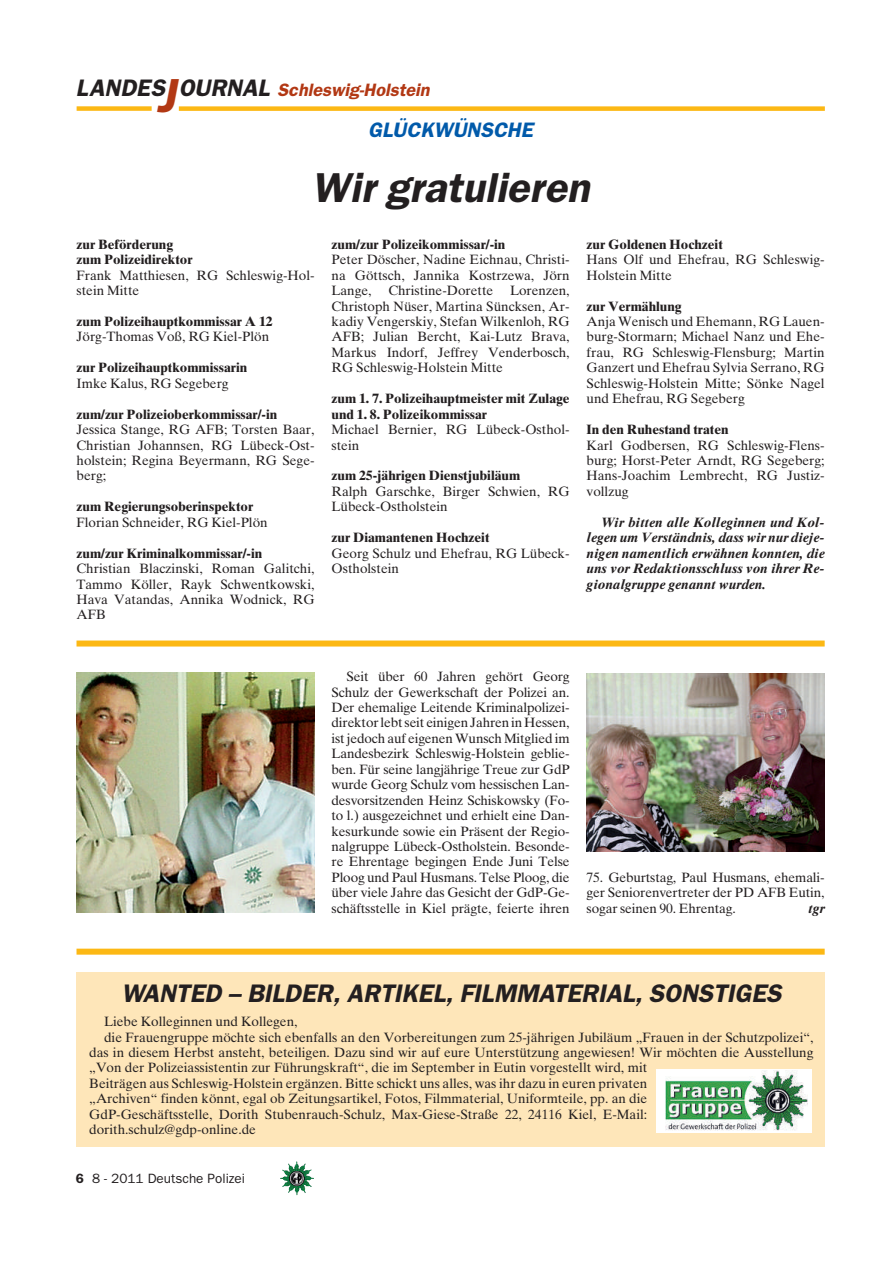
<style>
.page{position:relative;width:893px;height:1263px;background:#fff}
.page>*{position:absolute;margin:0;border:0;box-sizing:border-box;transform-origin:0 0}
.t1{font:42px "Franklin Gothic Demi Oblique OV LRVGMB";color:#231f20}
.t2{font:25.5px "Franklin Gothic Demi Oblique OV LRVGMB";color:#231f20}
.t3{font:21px "Franklin Gothic Demi Oblique OV LRVGMB";color:#015aaa}
.t4{font:18px "Franklin Gothic Demi Oblique OV LRVGMB";color:#b23814}
.t5{font:13.5px/15.5px "Times Ten Roman OV GRVGMB";color:#231f20;text-align:justify}
.t6{font:13.5px/15.5px "Times Ten Bold OV IRVGMB";color:#231f20}
.t7{font:13.5px/15.5px "Times Ten Bold Italic OV JRVGMB";color:#231f20;text-align:justify}
.t8{font:13.5px "Franklin Gothic Book OV CRVGMB";color:#231f20}
.s1{font-size:24px;color:#231f20}
.s2{font-size:48px}
.s3{font-family:"Franklin Gothic Demi OV DRVGMB"}
</style>
<div class="page">
<img style="left:282px;top:1163px;width:32px;height:32px">
<div style="left:77px;top:106px;width:75px;height:5px;background:#fcb814"></div>
<div style="left:179px;top:106px;width:646px;height:5px;background:#fcb814"></div>
<div style="left:77px;top:949px;width:748px;height:6px;background:#fcb814"></div>
<div style="left:77px;top:972px;width:748px;height:174px;background:#fee6b9"></div>
<div style="left:656px;top:1070px;width:156px;height:63px;background:#fff"></div>
<img style="left:665px;top:1070px;width:142px;height:61px">
<div style="left:77px;top:641px;width:748px;height:6px;background:#fcb814"></div>
<img style="left:77px;top:673px;width:238px;height:240px">
<img style="left:587px;top:673px;width:238px;height:178px">
<h3 class="t4" style="left:76px;top:83px;width:355px"><span class="s1">LANDES</span><span class="s2">J</span><span class="s1">OURNAL</span> Schleswig-Holstein</h3>
<h3 class="t3" style="left:368px;top:121px;width:166px">GLÜCKWÜNSCHE</h3>
<h1 class="t1" style="left:311px;top:172px;width:280px">Wir gratulieren</h1>
<p class="t6" style="left:77px;top:238px;width:118px">zur Beförderung zum Polizeidirektor</p>
<p class="t5" style="left:77px;top:269px;width:240px">Frank Matthiesen, RG Schleswig-Hol&shy;stein Mitte</p>
<p class="t6" style="left:77px;top:315px;width:198px">zum Polizeihauptkommissar A 12</p>
<p class="t5" style="left:77px;top:330px;width:194px">Jörg-Thomas Voß, RG Kiel-Plön</p>
<p class="t6" style="left:77px;top:361px;width:172px">zur Polizeihauptkommissarin</p>
<p class="t5" style="left:77px;top:377px;width:154px">Imke Kalus, RG Segeberg</p>
<p class="t6" style="left:77px;top:408px;width:202px">zum/zur Polizeioberkommissar/-in</p>
<p class="t5" style="left:77px;top:423px;width:240px">Jessica Stange, RG AFB; Torsten Baar, Christian Johannsen, RG Lübeck-Ost&shy;holstein; Regina Beyermann, RG Sege&shy;berg;</p>
<p class="t6" style="left:77px;top:500px;width:178px">zum Regierungsoberinspektor</p>
<p class="t5" style="left:77px;top:516px;width:193px">Florian Schneider, RG Kiel-Plön</p>
<p class="t6" style="left:77px;top:547px;width:187px">zum/zur Kriminalkommissar/-in</p>
<p class="t5" style="left:77px;top:562px;width:240px">Christian Blaczinski, Roman Galitchi, Tammo Köller, Rayk Schwentkowski, Hava Vatandas, Annika Wodnick, RG AFB</p>
<p class="t6" style="left:332px;top:238px;width:175px">zum/zur Polizeikommissar/-in</p>
<p class="t5" style="left:332px;top:253px;width:240px">Peter Döscher, Nadine Eichnau, Christi&shy;na Göttsch, Jannika Kostrzewa, Jörn Lange, Christine-Dorette Lorenzen, Christoph Nüser, Martina Süncksen, Ar&shy;kadiy Vengerskiy, Stefan Wilkenloh, RG AFB; Julian Bercht, Kai-Lutz Brava, Markus Indorf, Jeffrey Venderbosch, RG Schleswig-Holstein Mitte</p>
<p class="t6" style="left:332px;top:392px;width:240px">zum 1. 7. Polizeihauptmeister mit Zulage und 1. 8. Polizeikommissar</p>
<p class="t5" style="left:332px;top:423px;width:240px">Michael Bernier, RG Lübeck-Osthol&shy;stein</p>
<p class="t6" style="left:332px;top:469px;width:190px">zum 25-jährigen Dienstjubiläum</p>
<p class="t5" style="left:332px;top:485px;width:240px">Ralph Garschke, Birger Schwien, RG<br>Lübeck-Ostholstein</p>
<p class="t6" style="left:332px;top:531px;width:159px">zur Diamantenen Hochzeit</p>
<p class="t5" style="left:332px;top:547px;width:240px">Georg Schulz und Ehefrau, RG Lübeck-<br>Ostholstein</p>
<p class="t6" style="left:587px;top:238px;width:138px">zur Goldenen Hochzeit</p>
<p class="t5" style="left:587px;top:253px;width:240px">Hans Olf und Ehefrau, RG Schleswig-<br>Holstein Mitte</p>
<p class="t6" style="left:587px;top:300px;width:97px">zur Vermählung</p>
<p class="t5" style="left:587px;top:315px;width:240px">Anja Wenisch und Ehemann, RG Lauen&shy;burg-Stormarn; Michael Nanz und Ehe&shy;frau, RG Schleswig-Flensburg; Martin Ganzert und Ehefrau Sylvia Serrano, RG Schleswig-Holstein Mitte; Sönke Nagel und Ehefrau, RG Segeberg</p>
<p class="t6" style="left:587px;top:423px;width:144px">In den Ruhestand traten</p>
<p class="t5" style="left:587px;top:439px;width:240px">Karl Godbersen, RG Schleswig-Flens&shy;burg; Horst-Peter Arndt, RG Segeberg; Hans-Joachim Lembrecht, RG Justiz&shy;vollzug</p>
<p class="t7" style="left:587px;top:516px;width:240px;text-indent:15px">Wir bitten alle Kolleginnen und Kol&shy;legen um Verständnis, dass wir nur dieje&shy;nigen namentlich erwähnen konnten, die uns vor Redaktionsschluss von ihrer Re&shy;gionalgruppe genannt wurden.</p>
<p class="t5" style="left:332px;top:670px;width:240px;text-indent:15px">Seit über 60 Jahren gehört Georg Schulz der Gewerkschaft der Polizei an.<br>Der ehemalige Leitende Kriminalpolizei&shy;direktor lebt seit einigen Jahren in Hessen, ist jedoch auf eigenen Wunsch Mitglied im Landesbezirk Schleswig-Holstein geblie&shy;ben. Für seine langjährige Treue zur GdP wurde Georg Schulz vom hessischen Lan&shy;desvorsitzenden Heinz Schiskowsky (Fo&shy;to l.) ausgezeichnet und erhielt eine Dan&shy;kesurkunde sowie ein Präsent der Regio&shy;nalgruppe Lübeck-Ostholstein. Besonde&shy;re Ehrentage begingen Ende Juni Telse Ploog und Paul Husmans. Telse Ploog, die über viele Jahre das Gesicht der GdP-Ge&shy;schäftsstelle in Kiel prägte, feierte ihren</p>
<p class="t5" style="left:587px;top:871px;width:240px">75. Geburtstag, Paul Husmans, ehemali&shy;ger Seniorenvertreter der PD AFB Eutin, sogar seinen 90. Ehrentag.</p>
<p class="t7" style="left:808px;top:902px;width:18px">tgr</p>
<h2 class="t2" style="left:121px;top:983px;width:661px">WANTED – BILDER, ARTIKEL, FILMMATERIAL, SONSTIGES</h2>
<p class="t5" style="left:104px;top:1015px;width:195px">Liebe Kolleginnen und Kollegen,</p>
<p class="t5" style="left:104px;top:1031px;width:711px">die Frauengruppe möchte sich ebenfalls an den Vorbereitungen zum 25-jährigen Jubiläum „Frauen in der Schutzpolizei“,</p>
<p class="t5" style="left:89px;top:1046px;width:726px">das in diesem Herbst ansteht, beteiligen. Dazu sind wir auf eure Unterstützung angewiesen! Wir möchten die Ausstellung</p>
<p class="t5" style="left:89px;top:1061px;width:559px">„Von der Polizeiassistentin zur Führungskraft“, die im September in Eutin vorgestellt wird, mit</p>
<p class="t5" style="left:89px;top:1077px;width:559px">Beiträgen aus Schleswig-Holstein ergänzen. Bitte schickt uns alles, was ihr dazu in euren privaten</p>
<p class="t5" style="left:89px;top:1092px;width:559px">„Archiven“ finden könnt, egal ob Zeitungsartikel, Fotos, Filmmaterial, Uniformteile, pp. an die</p>
<p class="t5" style="left:89px;top:1108px;width:559px">GdP-Geschäftsstelle, Dorith Stubenrauch-Schulz, Max-Giese-Straße 22, 24116 Kiel, E-Mail:</p>
<p class="t5" style="left:89px;top:1123px;width:168px">dorith.schulz@gdp-online.de</p>
<p class="t8" style="left:76px;top:1173px;width:171px"><span class="s3">6</span> 8 - 2011 Deutsche Polizei</p>
</div>
